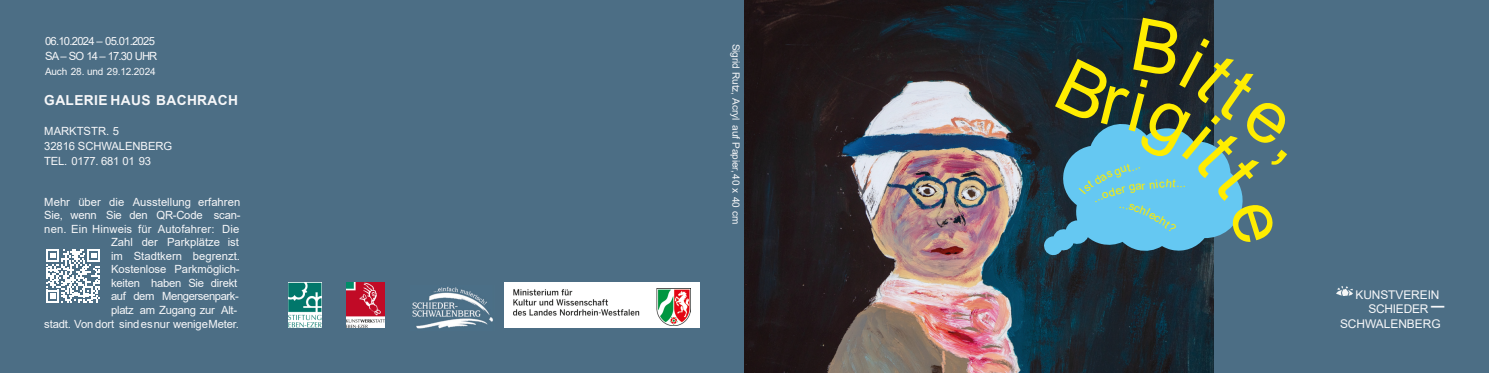
<style>
.page{position:relative;width:1489px;height:373px;background:#fff}
.page>*{position:absolute;margin:0;border:0;box-sizing:border-box;transform-origin:0 0}
.t1{font:700 13.75px "Arial";letter-spacing:.025em;color:#f6f7f9}
.t2{font:11.88px "Arial";letter-spacing:-.005em;color:#f6f7f9}
.t3{font:11.25px/13.5px "Arial";letter-spacing:-.01em;color:#f6f7f9;text-align:right}
.t4{font:11.25px/15px "Arial";letter-spacing:-.065em;color:#f6f7f9}
.t5{font:10px "Arial";letter-spacing:-.005em;color:#f6f7f9}
.s1{font-size:24px}
</style>
<div class="page">
<div style="left:0;top:0;width:1488px;height:372px;background:#4c6e85"></div>
<img style="left:346px;top:282px;width:38px;height:45px">
<img style="left:289px;top:282px;width:32px;height:45px">
<svg style="left:46px;top:249px;width:54px;height:53px"></svg>
<img style="left:1336px;top:286px;width:16px;height:10px">
<img style="left:412px;top:287px;width:81px;height:42px">
<img style="left:744px;top:0;width:469px;height:372px">
<svg style="left:1043px;top:121px;width:171px;height:134px"></svg>
<div style="left:504px;top:282px;width:195px;height:45px;background:#fff"></div>
<img style="left:513px;top:288px;width:177px;height:36px">
<svg style="left:1055px;top:17px;width:188px;height:228px"></svg>
<p class="t4" style="left:45px;top:35px;width:114px">06.10.2024 – 05.01.2025<br>SA – SO 14 – 17.30 UHR</p>
<p class="t5" style="left:45px;top:68px;width:112px">Auch 28. und 29.12.2024</p>
<p class="t1" style="left:44px;top:95px;width:195px">GALERIE HAUS BACHRACH</p>
<p class="t3" style="left:44px;top:125px;width:129px;line-height:15px;text-align:left">MARKTSTR. 5<br>32816 SCHWALENBERG<br>TEL. 0177. 681 01 93</p>
<p class="t3" style="left:44px;top:196px;width:198px">Mehr über die Ausstellung erfahren<br>Sie, wenn Sie den QR-Code scan&shy;nen. Ein Hinweis für Autofahrer: Die<br>Zahl der Parkplätze ist<br>im Stadtkern begrenzt.<br>Kostenlose Parkmöglich-<br>keiten haben Sie direkt<br>auf dem Mengersenpark-<br>platz am Zugang zur Alt-<br>stadt. Von dort sindesnur wenigeMeter.</p>
<p class="t5" style="left:739px;top:43px;width:182px;rotate:90deg">Sigrid Rutz, Acryl auf Papier, 40 x 40 cm</p>
<p class="t2" style="left:1355px;top:290px;width:86px">KUNSTVEREIN</p>
<p class="t2" style="left:1368px;top:304px;width:78px">SCHIEDER <span class="s1">–</span></p>
<p class="t2" style="left:1340px;top:318px;width:102px">SCHWALENBERG</p>
</div>
